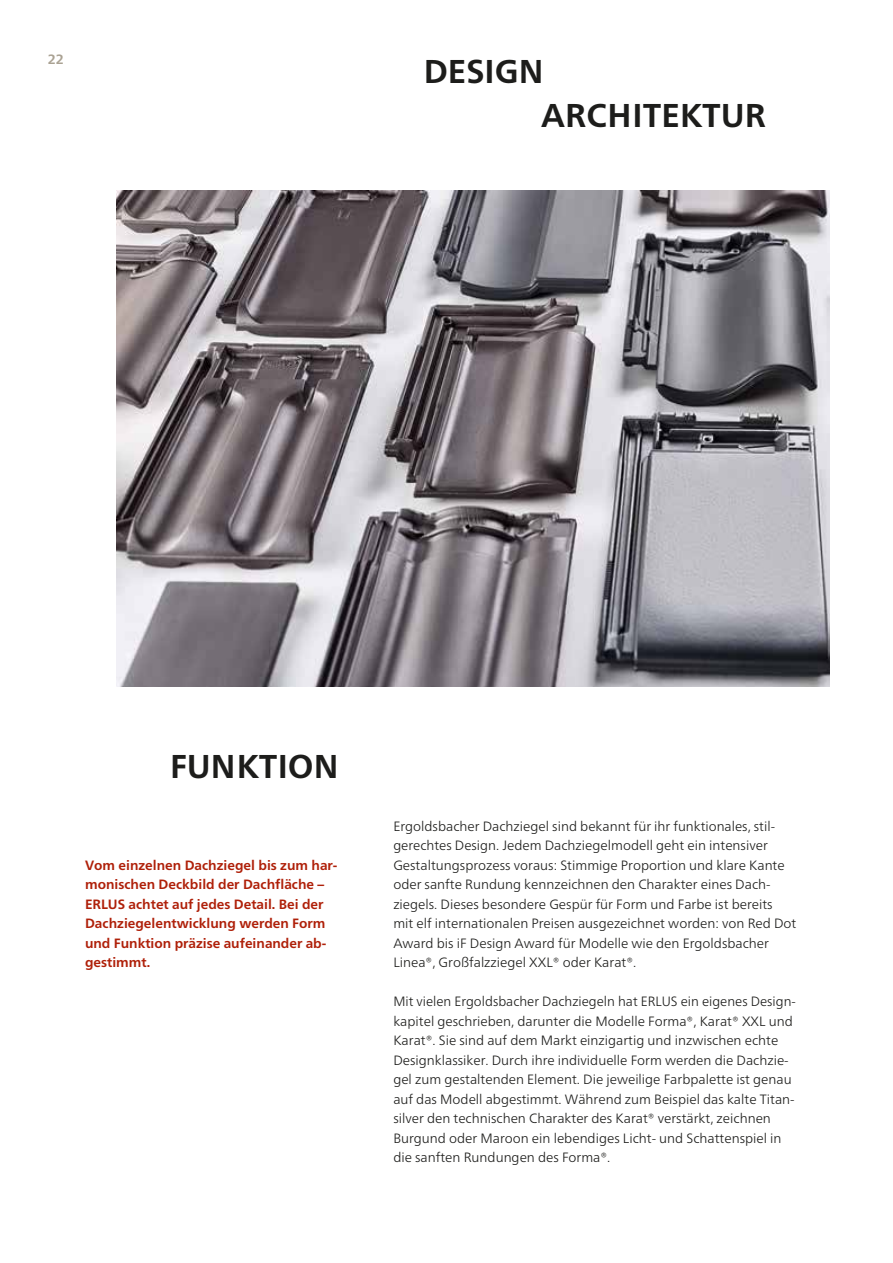
<style>
.page{position:relative;width:893px;height:1263px;background:#fff}
.page>*{position:absolute;margin:0;border:0;box-sizing:border-box;transform-origin:0 0}
.t1{font:700 33px "Frutiger Neue LT Pro";color:#1d1d1b}
.t2{font:300 13.5px/19.5px "Frutiger Neue LT Pro";color:#1d1d1b}
.t3{font:700 13.5px/19.5px "Frutiger Neue LT Pro";color:#af2009}
.t4{font:700 13.5px "Frutiger Neue LT Pro";color:#aaa293}
</style>
<div class="page">
<img style="left:117px;top:191px;width:712px;height:496px">
<p class="t4" style="left:48px;top:54px;width:18px">22</p>
<h1 class="t1" style="left:424px;top:58px;width:121px">DESIGN</h1>
<h1 class="t1" style="left:541px;top:102px;width:226px">ARCHITEKTUR</h1>
<h1 class="t1" style="left:170px;top:753px;width:170px">FUNKTION</h1>
<p class="t3" style="left:85px;top:856px;width:254px">Vom einzelnen Dachziegel bis zum har&shy;monischen Deckbild der Dach fläche –<br>ERLUS achtet auf jedes Detail. Bei der<br>Dachziegel entwicklung werden Form und Funktion präzise aufeinander ab&shy;gestimmt.</p>
<p class="t2" style="left:393px;top:817px;width:405px">Ergoldsbacher Dachziegel sind bekannt für ihr funktionales, stil - gerechtes Design. Jedem Dachziegelmodell geht ein intensiver Gestaltungsprozess voraus: Stimmige Proportion und klare Kante oder sanfte Rundung kennzeichnen den Charakter eines Dach - ziegels. Dieses besondere Gespür für Form und Farbe ist bereits<br>mit elf interna tionalen Preisen ausgezeichnet worden: von Red Dot Award bis iF Design Award für Modelle wie den Ergolds bacher Linea®, Großfalzziegel XXL® oder Karat®.</p>
<p class="t2" style="left:393px;top:993px;width:404px">Mit vielen Ergoldsbacher Dachziegeln hat ERLUS ein eigenes Design&shy;kapitel geschrieben, darunter die Modelle Forma®, Karat® XXL und Karat®. Sie sind auf dem Markt einzigartig und inzwischen echte Designklassiker. Durch ihre individuelle Form werden die Dachzie&shy;gel zum gestaltenden Element. Die jeweilige Farbpalette ist genau auf das Modell abgestimmt. Während zum Beispiel das kalte Titan&shy;silver den technischen Charakter des Karat® verstärkt, zeichnen Burgund oder Maroon ein lebendiges Licht- und Schattenspiel in die sanften Rundungen des Forma®.</p>
</div>
